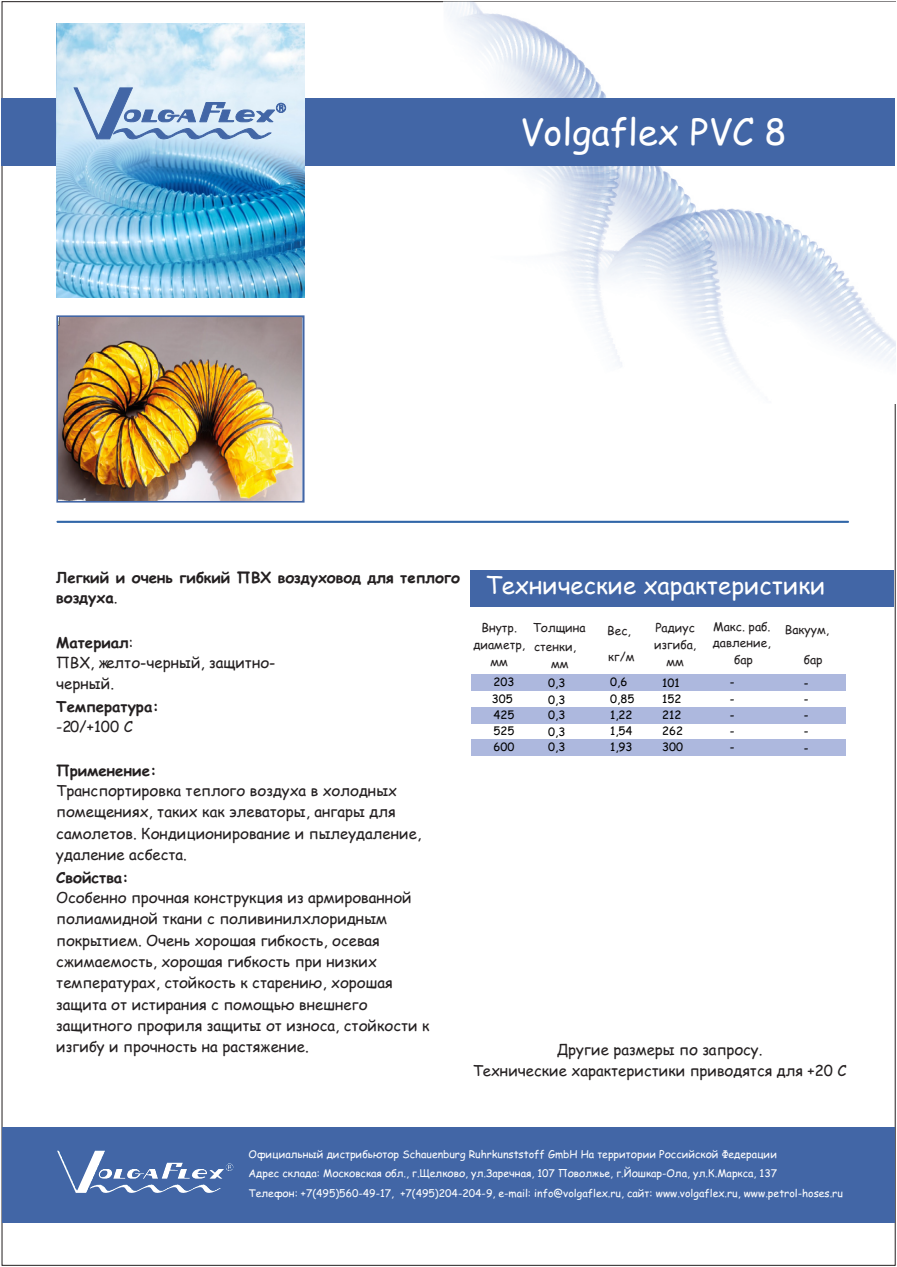
<style>
.page{position:relative;width:897px;height:1267px;background:#fff}
.page>*{position:absolute;margin:0;border:0;box-sizing:border-box;transform-origin:0 0}
.t1{font:36px "Comic Sans MS";color:#fff}
.t2{font:24px "Comic Sans MS";color:#fff}
.t3{font:15px/21.3px "Comic Sans MS";color:#231f20}
.t4{font:700 15px/20.5px "Comic Sans MS";color:#231f20}
.t5{font:12px/16.6px "Comic Sans MS";color:#231f20;text-align:center}
.t6{font:11.4px "Comic Sans MS";color:#000}
.t7{font:10.5px/19.8px "Comic Sans MS";color:#fff}
.s1{font-weight:400}
.s2{font-weight:700}
</style>
<div class="page">
<img style="left:443px;top:2px;width:452px;height:375px">
<div style="left:2px;top:98px;width:893px;height:67px;background:#4266a6"></div>
<div style="left:2px;top:1126px;width:893px;height:95px;background:#4266a6"></div>
<img style="left:56px;top:520px;width:793px;height:3px">
<img style="left:57px;top:1150px;width:176px;height:43px">
<img style="left:56px;top:24px;width:248px;height:273px">
<svg style="left:74px;top:87px;width:212px;height:54px"></svg>
<svg style="left:56px;top:315px;width:248px;height:187px;fill:#4a66a6"></svg>
<div style="left:471px;top:570px;width:422px;height:36px;background:#4266a6"></div>
<div style="left:471px;top:674px;width:58px;height:16px;background:#adb8de"></div>
<div style="left:529px;top:674px;width:61px;height:16px;background:#adb8de"></div>
<div style="left:590px;top:674px;width:56px;height:16px;background:#adb8de"></div>
<div style="left:646px;top:674px;width:51px;height:16px;background:#adb8de"></div>
<div style="left:697px;top:674px;width:87px;height:16px;background:#adb8de"></div>
<div style="left:784px;top:674px;width:61px;height:16px;background:#adb8de"></div>
<div style="left:471px;top:707px;width:58px;height:16px;background:#adb8de"></div>
<div style="left:529px;top:707px;width:61px;height:16px;background:#adb8de"></div>
<div style="left:590px;top:707px;width:56px;height:16px;background:#adb8de"></div>
<div style="left:646px;top:707px;width:51px;height:16px;background:#adb8de"></div>
<div style="left:697px;top:707px;width:87px;height:16px;background:#adb8de"></div>
<div style="left:784px;top:707px;width:61px;height:16px;background:#adb8de"></div>
<div style="left:471px;top:739px;width:58px;height:16px;background:#adb8de"></div>
<div style="left:529px;top:739px;width:61px;height:16px;background:#adb8de"></div>
<div style="left:590px;top:739px;width:56px;height:16px;background:#adb8de"></div>
<div style="left:646px;top:739px;width:51px;height:16px;background:#adb8de"></div>
<div style="left:697px;top:739px;width:87px;height:16px;background:#adb8de"></div>
<div style="left:784px;top:739px;width:61px;height:16px;background:#adb8de"></div>
<img style="left:58px;top:317px;width:244px;height:183px">
<h1 class="t1" style="left:520px;top:117px;width:268px">Volgaflex PVC 8</h1>
<p class="t4" style="left:56px;top:568px;width:405px">Легкий и очень гибкий ПВХ воздуховод для теплого воздуха<span class="s1">.</span></p>
<p class="t3" style="left:56px;top:633px;width:221px;line-height:20.9px"><span class="s2">Материал</span>:<br>ПВХ, желто-черный, защитно&shy;черный.</p>
<p class="t4" style="left:56px;top:697px;width:104px">Температура:</p>
<p class="t3" style="left:56px;top:717px;width:78px">-20/+100 С</p>
<p class="t4" style="left:56px;top:761px;width:102px">Применение:</p>
<p class="t3" style="left:56px;top:781px;width:366px">Транспортировка теплого воздуха в холодных помещениях, таких как элеваторы, ангары для самолетов. Кондиционирование и пылеудаление, удаление асбеста.</p>
<p class="t4" style="left:56px;top:868px;width:74px">Свойства:</p>
<p class="t3" style="left:56px;top:886px;width:375px">Особенно прочная конструкция из армированной полиамидной ткани с поливинилхлоридным покрытием. Очень хорошая гибкость, осевая сжимаемость, хорошая гибкость при низких температурах, стойкость к старению, хорошая защита от истирания с помощью внешнего защитного профиля защиты от износа, стойкости к изгибу и прочность на растяжение.</p>
<h2 class="t2" style="left:485px;top:567px;width:342px">Технические характеристики</h2>
<p class="t5" style="left:533px;top:617px;width:55px;line-height:19px;text-align:left">Толщина стенки,</p>
<p class="t5" style="left:551px;top:656px;width:19px">мм</p>
<p class="t5" style="left:473px;top:620px;width:53px">Внутр. диаметр, мм</p>
<p class="t5" style="left:607px;top:619px;width:29px;line-height:25.7px;text-align:left">Вес, кг/м</p>
<p class="t5" style="left:654px;top:620px;width:43px">Радиус изгиба, мм</p>
<p class="t5" style="left:713px;top:619px;width:59px">Макс. раб. давление, бар</p>
<p class="t5" style="left:785px;top:620px;width:46px">Вакуум,</p>
<p class="t5" style="left:804px;top:652px;width:20px">бар</p>
<p class="t6" style="left:493px;top:673px;width:22px">203</p>
<p class="t6" style="left:548px;top:674px;width:19px">0,3</p>
<p class="t6" style="left:610px;top:673px;width:19px">0,6</p>
<p class="t6" style="left:662px;top:674px;width:19px">101</p>
<p class="t6" style="left:730px;top:673px;width:6px">-</p>
<p class="t6" style="left:804px;top:674px;width:6px">-</p>
<p class="t6" style="left:492px;top:690px;width:22px">305</p>
<p class="t6" style="left:548px;top:691px;width:19px">0,3</p>
<p class="t6" style="left:610px;top:690px;width:26px">0,85</p>
<p class="t6" style="left:662px;top:690px;width:21px">152</p>
<p class="t6" style="left:730px;top:690px;width:6px">-</p>
<p class="t6" style="left:804px;top:690px;width:6px">-</p>
<p class="t6" style="left:493px;top:706px;width:22px">425</p>
<p class="t6" style="left:548px;top:706px;width:19px">0,3</p>
<p class="t6" style="left:610px;top:706px;width:24px">1,22</p>
<p class="t6" style="left:662px;top:706px;width:21px">212</p>
<p class="t6" style="left:730px;top:706px;width:6px">-</p>
<p class="t6" style="left:804px;top:706px;width:6px">-</p>
<p class="t6" style="left:493px;top:722px;width:22px">525</p>
<p class="t6" style="left:548px;top:723px;width:19px">0,3</p>
<p class="t6" style="left:610px;top:722px;width:24px">1,54</p>
<p class="t6" style="left:662px;top:722px;width:22px">262</p>
<p class="t6" style="left:730px;top:722px;width:6px">-</p>
<p class="t6" style="left:804px;top:722px;width:6px">-</p>
<p class="t6" style="left:493px;top:738px;width:22px">600</p>
<p class="t6" style="left:548px;top:738px;width:19px">0,3</p>
<p class="t6" style="left:610px;top:738px;width:24px">1,93</p>
<p class="t6" style="left:662px;top:738px;width:22px">300</p>
<p class="t6" style="left:730px;top:738px;width:6px">-</p>
<p class="t6" style="left:804px;top:739px;width:6px">-</p>
<p class="t3" style="left:473px;top:1040px;width:375px;line-height:20.9px;text-align:center">Другие размеры по запросу.<br>Технические характеристики приводятся для +20 С</p>
<p class="t7" style="left:249px;top:1144px;width:596px">Официальный дистрибьютор Schauenburg Ruhrkunststoff GmbH На территории Российской Федерации<br>Адрес склада: Московская обл., г.Щелково, ул.Заречная, 107 Поволжье, г.Йошкар-Ола, ул.К.Маркса, 137<br>Телефон: +7(495)560-49-17, +7(495)204-204-9, e-mail: info@volgaflex.ru, сайт: www.volgaflex.ru, www.petrol-hoses.ru</p>
</div>
